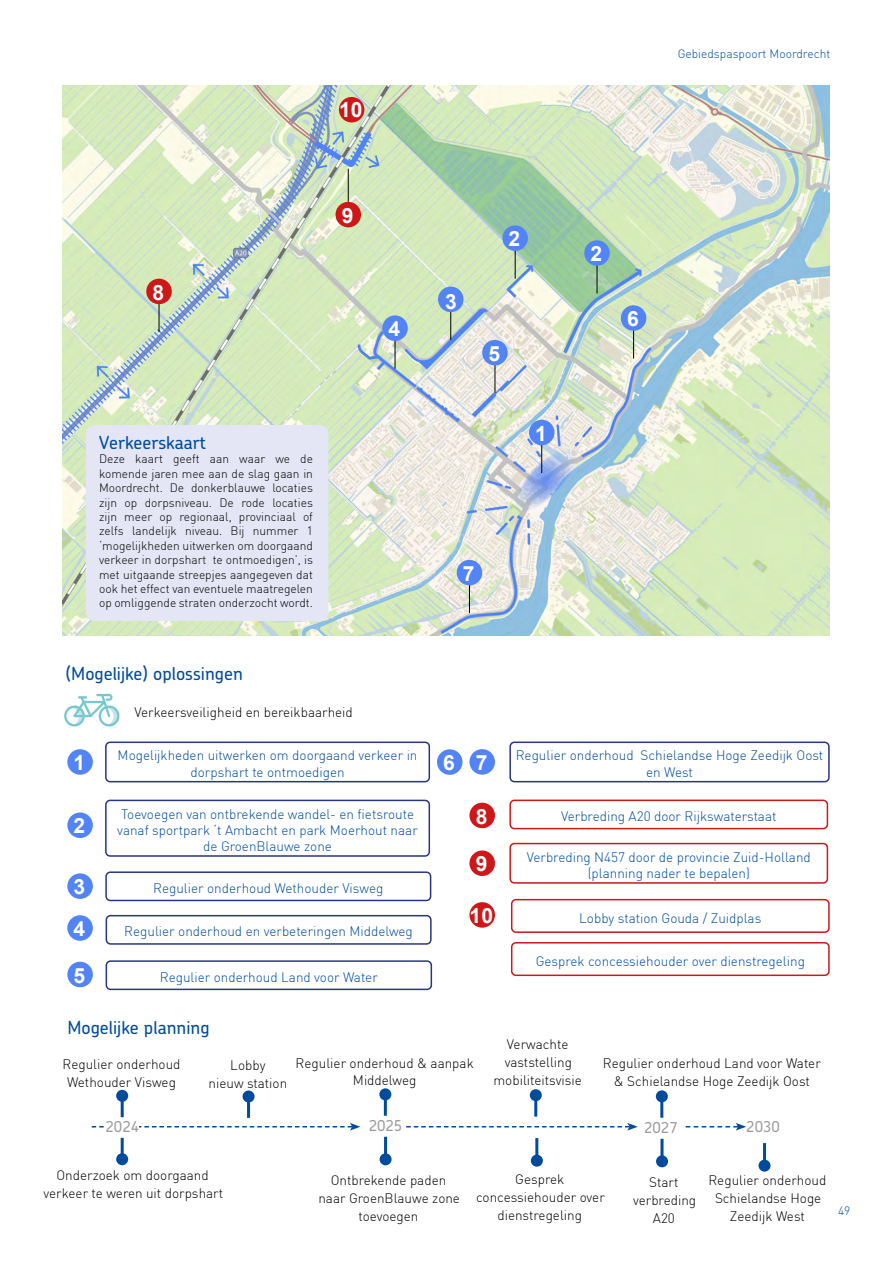
<style>
.page{position:relative;width:893px;height:1263px;background:#fff}
.page>*{position:absolute;margin:0;border:0;box-sizing:border-box;transform-origin:0 0}
.t1{font:700 21px/41.8px "Arial";color:#fff}
.t2{font:500 18px "Chevin";color:#004b9c}
.t3{font:500 15px "Chevin";color:#9d9d9c}
.t4{font:300 13.5px/16.2px "DIN";color:#004b9c;text-align:center}
.t5{font:300 13.5px/18px "DIN";color:#000;text-align:center}
.t6{font:300 12px/14.4px "DIN";color:#000;text-align:justify}
.t7{font:300 12px "DIN";color:#004b9c}
</style>
<div class="page">
<div style="left:509px;top:799px;width:319px;height:30px;border:2px solid #cd1719;border-radius:4px"></div>
<div style="left:106px;top:960px;width:326px;height:30px;border:2px solid #283583;border-radius:4px"></div>
<div style="left:509px;top:843px;width:319px;height:41px;border:2px solid #cd1719;border-radius:4px"></div>
<div style="left:509px;top:741px;width:321px;height:41px;border:2px solid #283583;border-radius:4px"></div>
<div style="left:511px;top:899px;width:319px;height:34px;border:2px solid #cd1719;border-radius:4px"></div>
<div style="left:511px;top:942px;width:319px;height:34px;border:2px solid #cd1719;border-radius:4px"></div>
<div style="left:105px;top:800px;width:325px;height:57px;border:2px solid #283583;border-radius:4px"></div>
<div style="left:106px;top:915px;width:326px;height:30px;border:2px solid #283583;border-radius:4px"></div>
<div style="left:105px;top:741px;width:325px;height:41px;border:2px solid #283583;border-radius:4px"></div>
<div style="left:105px;top:871px;width:326px;height:30px;border:2px solid #283583;border-radius:4px"></div>
<svg style="left:64px;top:694px;width:55px;height:32px"></svg>
<img style="left:63px;top:85px;width:766px;height:550px">
<svg style="left:92px;top:1123px;width:268px;height:7px"></svg>
<hr style="left:121px;top:1138px;width:3px;height:21px;background:#004b9c">
<div style="left:116px;top:1153px;width:12px;height:12px;background:#004b9c;border-radius:50%"></div>
<hr style="left:384px;top:1137px;width:3px;height:22px;background:#004b9c">
<div style="left:380px;top:1153px;width:12px;height:12px;background:#004b9c;border-radius:50%"></div>
<div style="left:106px;top:1121px;width:33px;height:11px;background:#fff"></div>
<hr style="left:121px;top:1096px;width:3px;height:21px;background:#004b9c">
<div style="left:116px;top:1090px;width:12px;height:12px;background:#004b9c;border-radius:50%"></div>
<hr style="left:384px;top:1094px;width:3px;height:22px;background:#004b9c">
<div style="left:379px;top:1088px;width:12px;height:12px;background:#004b9c;border-radius:50%"></div>
<hr style="left:535px;top:1138px;width:3px;height:23px;background:#004b9c">
<div style="left:531px;top:1155px;width:12px;height:12px;background:#004b9c;border-radius:50%"></div>
<svg style="left:406px;top:1123px;width:232px;height:7px"></svg>
<hr style="left:247px;top:1096px;width:3px;height:22px;background:#004b9c">
<div style="left:243px;top:1090px;width:12px;height:12px;background:#004b9c;border-radius:50%"></div>
<hr style="left:660px;top:1139px;width:3px;height:22px;background:#004b9c">
<div style="left:656px;top:1155px;width:12px;height:12px;background:#004b9c;border-radius:50%"></div>
<hr style="left:660px;top:1096px;width:3px;height:22px;background:#004b9c">
<div style="left:656px;top:1090px;width:12px;height:12px;background:#004b9c;border-radius:50%"></div>
<svg style="left:686px;top:1123px;width:60px;height:7px"></svg>
<hr style="left:763px;top:1143px;width:3px;height:22px;background:#004b9c">
<div style="left:758px;top:1159px;width:12px;height:12px;background:#004b9c;border-radius:50%"></div>
<hr style="left:450px;top:307px;width:1px;height:33px;background:#000">
<div style="left:438px;top:287px;width:25px;height:25px;background:#5384f5;border-radius:50%"></div>
<hr style="left:541px;top:440px;width:1px;height:33px;background:#000">
<div style="left:529px;top:420px;width:25px;height:25px;background:#5384f5;border-radius:50%"></div>
<hr style="left:159px;top:299px;width:1px;height:33px;background:#000">
<div style="left:146px;top:279px;width:26px;height:25px;background:#cd1719;border-radius:50%"></div>
<hr style="left:348px;top:169px;width:1px;height:33px;background:#000">
<div style="left:335px;top:202px;width:26px;height:25px;background:#cd1719;border-radius:50%"></div>
<div style="left:339px;top:97px;width:25px;height:25px;background:#cd1719;border-radius:50%"></div>
<hr style="left:469px;top:580px;width:1px;height:33px;background:#000">
<div style="left:457px;top:560px;width:25px;height:25px;background:#5384f5;border-radius:50%"></div>
<hr style="left:633px;top:325px;width:1px;height:34px;background:#000">
<div style="left:621px;top:305px;width:25px;height:26px;background:#5384f5;border-radius:50%"></div>
<hr style="left:515px;top:245px;width:1px;height:34px;background:#000">
<div style="left:502px;top:225px;width:26px;height:26px;background:#5384f5;border-radius:50%"></div>
<hr style="left:597px;top:260px;width:1px;height:33px;background:#000">
<div style="left:584px;top:240px;width:26px;height:26px;background:#5384f5;border-radius:50%"></div>
<hr style="left:395px;top:335px;width:1px;height:34px;background:#000">
<div style="left:382px;top:315px;width:26px;height:26px;background:#5384f5;border-radius:50%"></div>
<hr style="left:495px;top:360px;width:1px;height:33px;background:#000">
<div style="left:482px;top:340px;width:26px;height:25px;background:#5384f5;border-radius:50%"></div>
<div style="left:67px;top:749px;width:26px;height:26px;background:#5384f5;border-radius:50%"></div>
<div style="left:67px;top:812px;width:26px;height:26px;background:#5384f5;border-radius:50%"></div>
<div style="left:67px;top:873px;width:26px;height:26px;background:#5384f5;border-radius:50%"></div>
<div style="left:67px;top:915px;width:26px;height:26px;background:#5384f5;border-radius:50%"></div>
<div style="left:67px;top:962px;width:26px;height:25px;background:#5384f5;border-radius:50%"></div>
<div style="left:437px;top:749px;width:25px;height:26px;background:#5384f5;border-radius:50%"></div>
<div style="left:469px;top:749px;width:26px;height:26px;background:#5384f5;border-radius:50%"></div>
<div style="left:469px;top:803px;width:26px;height:25px;background:#cd1719;border-radius:50%"></div>
<div style="left:469px;top:850px;width:26px;height:26px;background:#cd1719;border-radius:50%"></div>
<div style="left:469px;top:902px;width:26px;height:26px;background:#cd1719;border-radius:50%"></div>
<div style="left:86px;top:425px;width:242px;height:196px;background:#e4e6f5;border-radius:9px"></div>
<hr style="left:534px;top:1095px;width:3px;height:21px;background:#004b9c">
<div style="left:530px;top:1089px;width:12px;height:12px;background:#004b9c;border-radius:50%"></div>
<h1 class="t1" style="left:339px;top:89px;width:25px">10</h1>
<p class="t7" style="left:678px;top:47px;width:154px">Gebiedspaspoort Moordrecht</p>
<h1 class="t1" style="left:152px;top:271px;width:13px">8</h1>
<h1 class="t1" style="left:342px;top:195px;width:13px">9</h1>
<h1 class="t1" style="left:388px;top:308px;width:13px">4</h1>
<h1 class="t1" style="left:445px;top:281px;width:13px">3</h1>
<h1 class="t1" style="left:509px;top:218px;width:13px">2</h1>
<h1 class="t1" style="left:488px;top:333px;width:13px">5</h1>
<h1 class="t1" style="left:590px;top:233px;width:13px">2</h1>
<h1 class="t1" style="left:627px;top:298px;width:13px">6</h1>
<h2 class="t2" style="left:99px;top:431px;width:108px">Verkeerskaart</h2>
<p class="t6" style="left:99px;top:452px;width:215px">Deze kaart geeft aan waar we de komende jaren mee aan de slag gaan in Moordrecht. De donkerblauwe locaties zijn op dorpsniveau. De rode locaties zijn meer op regionaal, provinciaal of zelfs landelijk niveau. Bij nummer 1 ‘mogelijkheden uitwerken om doorgaand verkeer in dorpshart te ontmoedigen’, is met uitgaande streepjes aangegeven dat ook het effect van eventuele maatregelen op omliggende straten onderzocht wordt.</p>
<h1 class="t1" style="left:463px;top:553px;width:13px">7</h1>
<h1 class="t1" style="left:535px;top:413px;width:13px">1</h1>
<h2 class="t2" style="left:66px;top:662px;width:178px">(Mogelijke) oplossingen</h2>
<h1 class="t1" style="left:74px;top:742px;width:13px">1</h1>
<h1 class="t1" style="left:74px;top:805px;width:13px">2</h1>
<h1 class="t1" style="left:74px;top:866px;width:13px">3<br>4</h1>
<h1 class="t1" style="left:74px;top:954px;width:13px">5</h1>
<p class="t5" style="left:135px;top:703px;width:220px">Verkeersveiligheid en bereikbaarheid</p>
<p class="t4" style="left:118px;top:747px;width:301px">Mogelijkheden uitwerken om doorgaand verkeer in dorpshart te ontmoedigen</p>
<p class="t4" style="left:117px;top:805px;width:302px">Toevoegen van ontbrekende wandel- en fietsroute vanaf sportpark ‘t Ambacht en park Moerhout naar de GroenBlauwe zone</p>
<p class="t4" style="left:153px;top:880px;width:232px">Regulier onderhoud Wethouder Visweg</p>
<p class="t4" style="left:124px;top:923px;width:290px">Regulier onderhoud en verbeteringen Middelweg</p>
<p class="t4" style="left:160px;top:969px;width:220px">Regulier onderhoud Land voor Water</p>
<h2 class="t2" style="left:67px;top:1015px;width:144px">Mogelijke planning</h2>
<h1 class="t1" style="left:443px;top:742px;width:46px">6 7</h1>
<h1 class="t1" style="left:476px;top:795px;width:13px">8</h1>
<h1 class="t1" style="left:476px;top:843px;width:13px">9</h1>
<h1 class="t1" style="left:470px;top:895px;width:25px">10</h1>
<p class="t4" style="left:516px;top:747px;width:309px">Regulier onderhoud Schielandse Hoge Zeedijk Oost en West</p>
<p class="t4" style="left:561px;top:808px;width:217px">Verbreding A20 door Rijkswaterstaat</p>
<p class="t4" style="left:527px;top:849px;width:286px">Verbreding N457 door de provincie Zuid-Holland (planning nader te bepalen)</p>
<p class="t4" style="left:579px;top:909px;width:184px">Lobby station Gouda / Zuidplas</p>
<p class="t4" style="left:536px;top:952px;width:271px">Gesprek concessiehouder over dienstregeling</p>
<p class="t5" style="left:63px;top:1055px;width:119px">Regulier onderhoud<br>Wethouder Visweg</p>
<p class="t5" style="left:296px;top:1053px;width:180px">Regulier onderhoud &amp; aanpak<br>Middelweg</p>
<p class="t5" style="left:209px;top:1056px;width:80px">Lobby<br>nieuw station</p>
<p class="t3" style="left:106px;top:1117px;width:35px">2024</p>
<p class="t3" style="left:369px;top:1116px;width:35px">2025</p>
<p class="t5" style="left:493px;top:1035px;width:90px">Verwachte vaststelling mobiliteitsvisie</p>
<p class="t5" style="left:603px;top:1053px;width:220px">Regulier onderhoud Land voor Water &amp; Schielandse Hoge Zeedijk Oost</p>
<p class="t3" style="left:746px;top:1117px;width:35px">2030</p>
<p class="t3" style="left:644px;top:1118px;width:35px">2027</p>
<p class="t5" style="left:44px;top:1165px;width:181px">Onderzoek om doorgaand verkeer te weren uit dorpshart</p>
<p class="t5" style="left:318px;top:1171px;width:143px">Ontbrekende paden naar GroenBlauwe zone toevoegen</p>
<p class="t5" style="left:476px;top:1170px;width:130px">Gesprek concessiehouder over dienstregeling</p>
<p class="t5" style="left:633px;top:1173px;width:65px">Start verbreding<br>A20</p>
<p class="t5" style="left:708px;top:1171px;width:119px">Regulier onderhoud<br>Schielandse Hoge<br>Zeedijk West</p>
<p class="t7" style="left:838px;top:1203px;width:14px">49</p>
</div>
